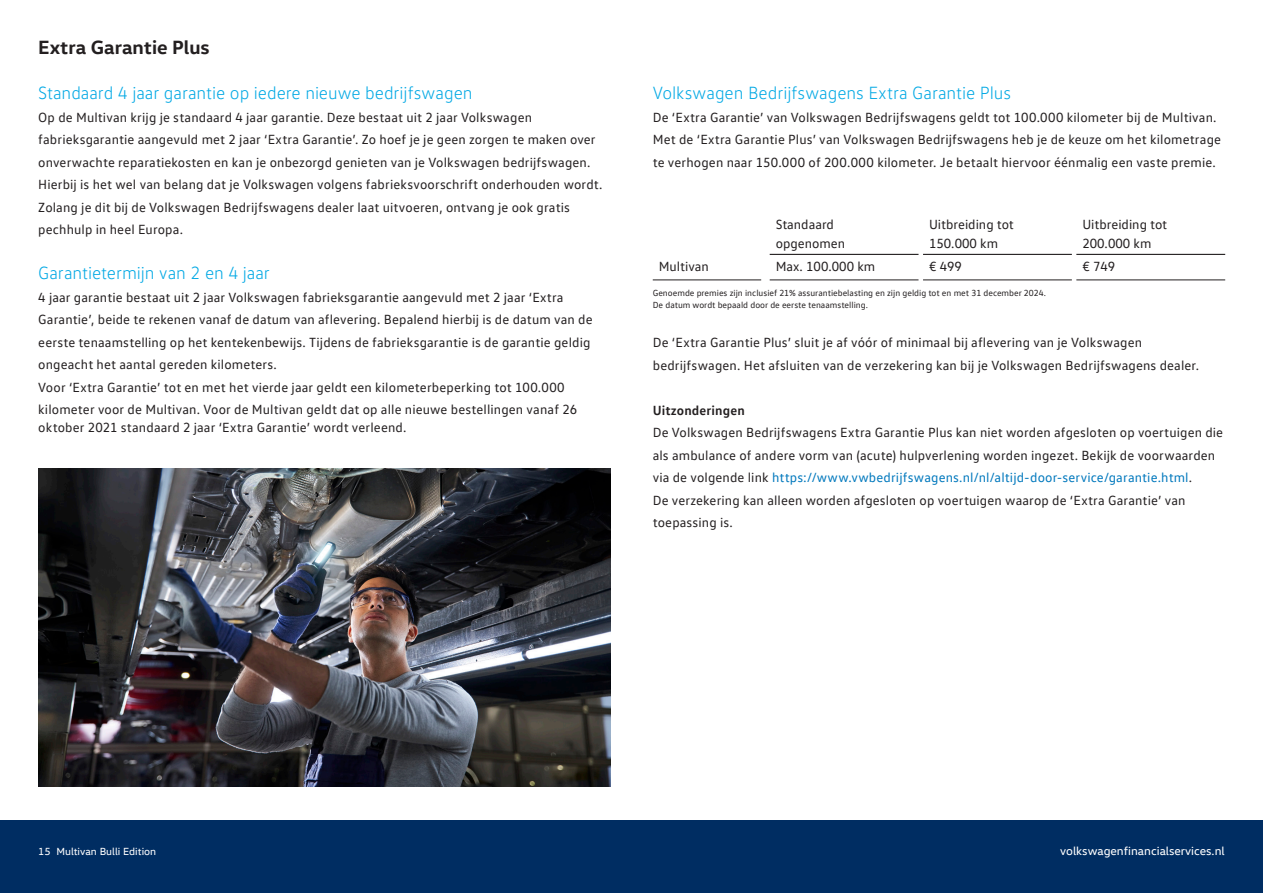
<style>
.page{position:relative;width:1263px;height:893px;background:#fff}
.page>*{position:absolute;margin:0;border:0;box-sizing:border-box;transform-origin:0 0}
.t1{font:700 19.5px "VW Head";color:#231f20}
.t2{font:300 18px "VW Text";letter-spacing:-.005em;color:#00a8e4}
.t3{font:13.5px/22.5px "VW Text";letter-spacing:.01em;color:#231f20}
.t4{font:700 13.5px "VW Text";letter-spacing:.01em;color:#231f20}
.t5{font:12px "VW Head";color:#fff}
.Head{font:10.5px "VW Head";color:#fff}
.t6{font:9px/12px "VW Text";color:#231f20}
.s1{color:#0078bd}
</style>
<div class="page">
<div style="left:0;top:821px;width:1263px;height:72px;background:#002d62"></div>
<hr style="left:770px;top:254px;width:148px;height:1px;background:#231f20">
<hr style="left:923px;top:254px;width:149px;height:1px;background:#231f20">
<hr style="left:1076px;top:254px;width:149px;height:1px;background:#231f20">
<hr style="left:653px;top:280px;width:108px;height:1px;background:#231f20">
<hr style="left:770px;top:280px;width:148px;height:1px;background:#231f20">
<hr style="left:923px;top:280px;width:149px;height:1px;background:#231f20">
<hr style="left:1076px;top:280px;width:149px;height:1px;background:#231f20">
<img style="left:38px;top:469px;width:572px;height:318px">
<p class="t1" style="left:38px;top:34px;width:173px">Extra Garantie Plus</p>
<p class="t2" style="left:38px;top:82px;width:436px">Standaard 4 jaar garantie op iedere nieuwe bedrijfswagen</p>
<p class="t3" style="left:38px;top:105px;width:566px">Op de Multivan krijg je standaard 4 jaar garantie. Deze bestaat uit 2 jaar Volkswagen fabrieksgarantie aangevuld met 2 jaar ‘Extra Garantie’. Zo hoef je je geen zorgen te maken over onverwachte reparatiekosten en kan je onbezorgd genieten van je Volkswagen bedrijfswagen.<br>Hierbij is het wel van belang dat je Volkswagen volgens fabrieksvoorschrift onderhouden wordt.<br>Zolang je dit bij de Volkswagen Bedrijfswagens dealer laat uitvoeren, ontvang je ook gratis pechhulp in heel Europa.</p>
<p class="t2" style="left:38px;top:262px;width:233px">Garantietermijn van 2 en 4 jaar</p>
<p class="t3" style="left:38px;top:285px;width:556px">4 jaar garantie bestaat uit 2 jaar Volkswagen fabrieksgarantie aangevuld met 2 jaar ‘Extra Garantie’, beide te rekenen vanaf de datum van aflevering. Bepalend hierbij is de datum van de eerste tenaamstelling op het kentekenbewijs. Tijdens de fabrieksgarantie is de garantie geldig ongeacht het aantal gereden kilometers.</p>
<p class="t3" style="left:38px;top:375px;width:540px">Voor ‘Extra Garantie’ tot en met het vierde jaar geldt een kilometerbeperking tot 100.000 kilometer voor de Multivan. Voor de Multivan geldt dat op alle nieuwe bestellingen vanaf 26</p>
<p class="t3" style="left:38px;top:416px;width:370px">oktober 2021 standaard 2 jaar ‘Extra Garantie’ wordt verleend.</p>
<p class="t2" style="left:653px;top:82px;width:360px">Volkswagen Bedrijfswagens Extra Garantie Plus</p>
<p class="t3" style="left:653px;top:105px;width:570px">De ‘Extra Garantie’ van Volkswagen Bedrijfswagens geldt tot 100.000 kilometer bij de Multivan.<br>Met de ‘Extra Garantie Plus’ van Volkswagen Bedrijfswagens heb je de keuze om het kilometrage te verhogen naar 150.000 of 200.000 kilometer. Je betaalt hiervoor éénmalig een vaste premie.</p>
<p class="t3" style="left:776px;top:215px;width:71px;line-height:18.1px">Standaard opgenomen</p>
<p class="t3" style="left:929px;top:215px;width:86px;line-height:18.1px">Uitbreiding tot<br>150.000 km</p>
<p class="t3" style="left:1082px;top:215px;width:86px;line-height:18.1px">Uitbreiding tot<br>200.000 km</p>
<p class="t3" style="left:659px;top:255px;width:52px">Multivan</p>
<p class="t3" style="left:776px;top:255px;width:101px">Max. 100.000 km</p>
<p class="t3" style="left:929px;top:255px;width:35px">€ 499</p>
<p class="t3" style="left:1082px;top:255px;width:35px">€ 749</p>
<p class="t6" style="left:653px;top:287px;width:395px">Genoemde premies zijn inclusief 21% assurantiebelasting en zijn geldig tot en met 31 december 2024.<br>De datum wordt bepaald door de eerste tenaamstelling.</p>
<p class="t3" style="left:653px;top:331px;width:548px">De ‘Extra Garantie Plus’ sluit je af vóór of minimaal bij aflevering van je Volkswagen bedrijfswagen. Het afsluiten van de verzekering kan bij je Volkswagen Bedrijfswagens dealer.</p>
<p class="t4" style="left:653px;top:401px;width:94px">Uitzonderingen</p>
<p class="t3" style="left:653px;top:421px;width:572px">De Volkswagen Bedrijfswagens Extra Garantie Plus kan niet worden afgesloten op voertuigen die</p>
<p class="t3" style="left:653px;top:443px;width:564px">als ambulance of andere vorm van (acute) hulpverlening worden ingezet. Bekijk de voorwaarden via de volgende link <span class="s1">https://www.vwbedrijfswagens.nl/nl/altijd-door-service/garantie.html</span>.<br>De verzekering kan alleen worden afgesloten op voertuigen waarop de ‘Extra Garantie’ van toepassing is.</p>
<p class="Head" style="left:38px;top:845px;width:119px">15 Multivan Bulli Edition</p>
<p class="t5" style="left:1060px;top:843px;width:166px">volkswagenfinancialservices.nl</p>
</div>
